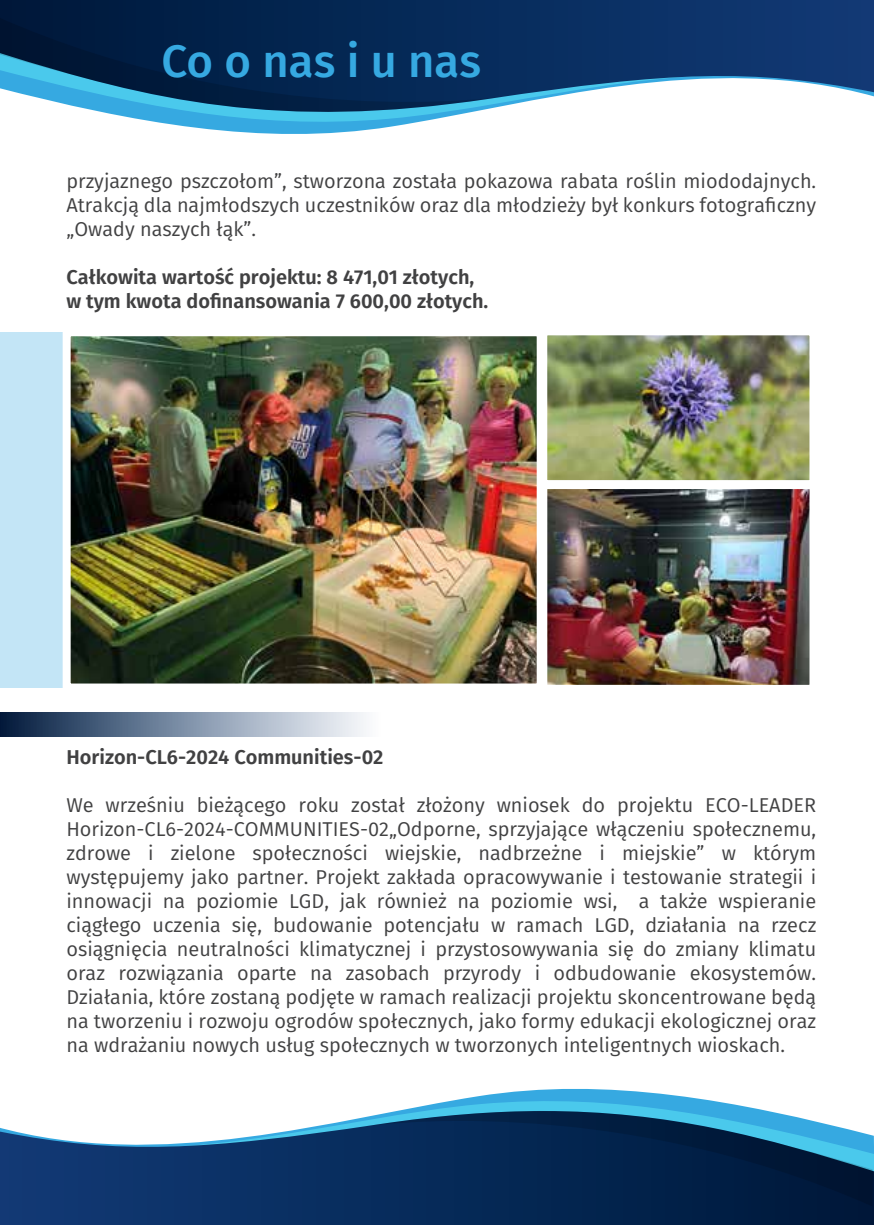
<style>
.page{position:relative;width:874px;height:1225px;background:#fff}
.page>*{position:absolute;margin:0;border:0;box-sizing:border-box;transform-origin:0 0}
.t1{font:500 45.6px "Fira Sans";color:#36a9e1}
.t2{font:20px/24px "Fira Sans";color:#414142;text-align:justify}
.t3{font:600 20px/24px "Fira Sans";color:#414142}
</style>
<div class="page">
<div style="left:0;top:332px;width:814px;height:355px;background:#c3e5f6"></div>
<img style="left:548px;top:336px;width:260px;height:143px">
<div style="left:541px;top:329px;width:274px;height:157px;border:6px solid #fff"></div>
<img style="left:548px;top:490px;width:260px;height:194px">
<div style="left:541px;top:483px;width:274px;height:208px;border:6px solid #fff"></div>
<img style="left:72px;top:337px;width:463px;height:345px">
<div style="left:63px;top:328px;width:481px;height:363px;border:8px solid #fff"></div>
<svg style="left:450px;top:1089px;width:264px;height:12px;fill:#36a9e1"></svg>
<svg style="left:397px;top:1101px;width:371px;height:10px;background:#5bc3ea"></svg>
<svg style="left:0;top:1117px;width:873px;height:108px;background:#2f507c"></svg>
<svg style="left:365px;top:1111px;width:507px;height:95px;background:#113c64"></svg>
<svg style="left:0;top:0;width:873px;height:130px"></svg>
<svg style="left:0;top:17px;width:503px;height:95px;background:#113c64"></svg>
<div style="left:0;top:713px;width:380px;height:23px;background:linear-gradient(to right,#021f44,#fff)"></div>
<h1 class="t1" style="left:161px;top:24px;width:321px">Co o nas i u nas</h1>
<p class="t2" style="left:66px;top:168px;width:751px">przyjaznego pszczołom”, stworzona została pokazowa rabata roślin miododajnych.<br>Atrakcją dla najmłodszych uczestników oraz dla młodzieży był konkurs fotograficzny „Owady naszych łąk”.</p>
<p class="t3" style="left:66px;top:263px;width:423px">Całkowita wartość projektu: 8 471,01 złotych, w tym kwota dofinansowania 7 600,00 złotych.</p>
<p class="t3" style="left:66px;top:743px;width:318px">Horizon-CL6-2024 Communities-02</p>
<p class="t2" style="left:66px;top:792px;width:751px">We wrześniu bieżącego roku został złożony wniosek do projektu ECO-LEADER Horizon-CL6-2024-COMMUNITIES-02„Odporne, sprzyjające włączeniu społecznemu, zdrowe i zielone społeczności wiejskie, nadbrzeżne i miejskie” w którym występujemy jako partner. Projekt zakłada opracowywanie i testowanie strategii i innowacji na poziomie LGD, jak również na poziomie wsi, a także wspieranie ciągłego uczenia się, budowanie potencjału w ramach LGD, działania na rzecz osiągnięcia neutralności klimatycznej i przystosowywania się do zmiany klimatu oraz rozwiązania oparte na zasobach przyrody i odbudowanie ekosystemów.<br>Działania, które zostaną podjęte w ramach realizacji projektu skoncentrowane będą na tworzeniu i rozwoju ogrodów społecznych, jako formy edukacji ekologicznej oraz na wdrażaniu nowych usług społecznych w tworzonych inteligentnych wioskach.</p>
</div>
